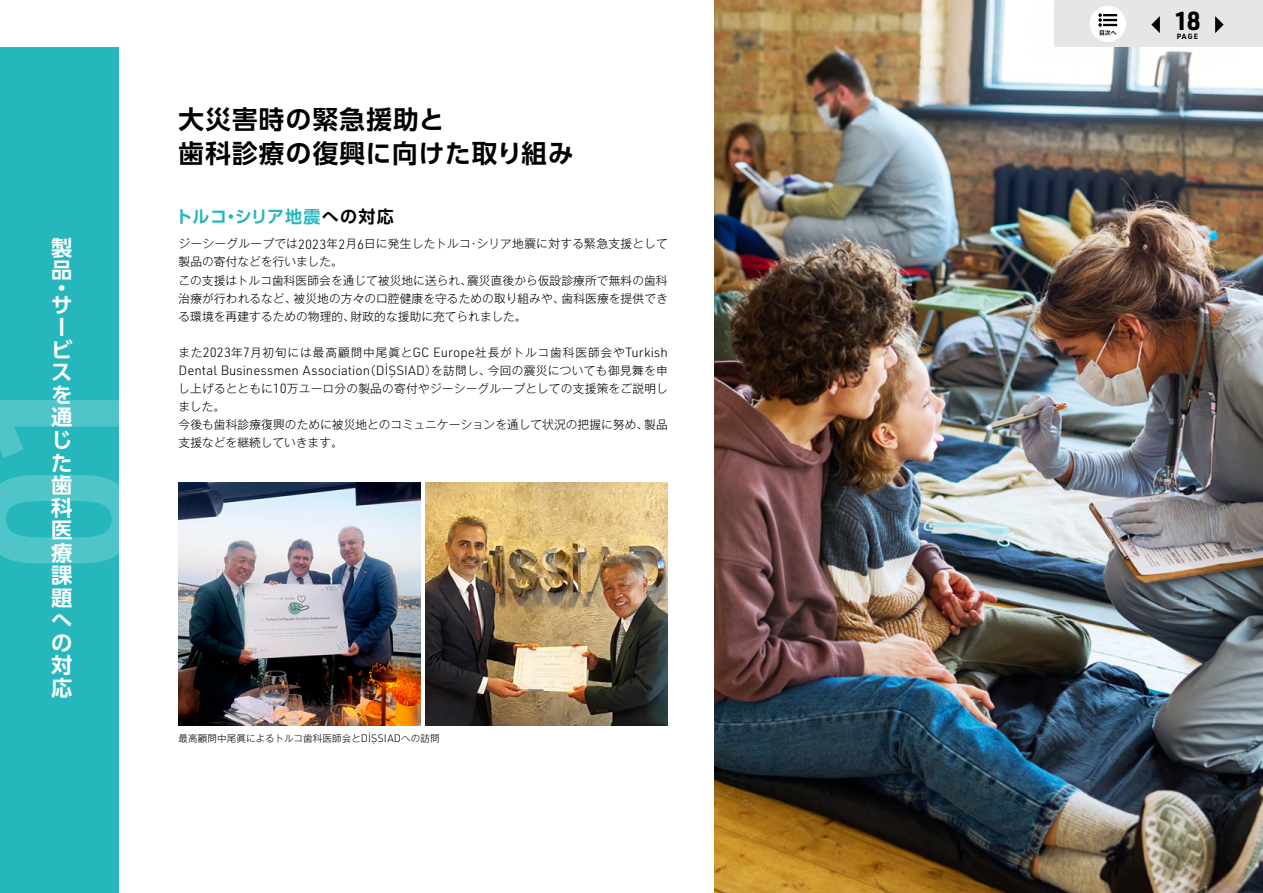
<style>
.page{position:relative;width:1263px;height:893px;background:#fff}
.page>*{position:absolute;margin:0;border:0;box-sizing:border-box;transform-origin:0 0}
.t1{font:600 201.9px "URWDIN";color:#fff}
.t2{font:700 25.5px/34px "UD Shin Go Pr 6 De";letter-spacing:.05em;color:#000}
.t3{font:700 25.5px "URWDIN";color:#000}
.t4{font:700 21.3px/22.5px "UD Shin Go Pr 6 De";color:#fff}
.t5{font:700 16.95px "UD Shin Go Pr 6 De";letter-spacing:.065em;color:#26b7bc}
.t6{font:300 13.05px "URWDIN";letter-spacing:.005em;color:#000}
.t7{font:300 11.7px/18px "Gothic MB101 Pr 6";letter-spacing:.01em;color:#000}
.t8{font:300 11.7px "Gothic MB101 Pr 6";letter-spacing:.075em;color:#000}
.t9{font:300 9.6px "Gothic MB101 Pr 6";letter-spacing:.005em;color:#000}
.t10{font:700 7.5px "URWDIN";color:#000}
.t11{font:700 5.85px "Gothic MB101 Pr 6 De";color:#000}
.s1{color:#000}
.s2{font-family:"URWDIN";font-size:13.05px}
.s3{font-family:"Gothic MB101 Pr 6";font-size:11.7px}
.s4{font-family:"URWDIN";font-size:10.65px}
</style>
<div class="page">
<img style="left:714px;top:0;width:549px;height:893px">
<img style="left:425px;top:483px;width:243px;height:242px">
<img style="left:179px;top:483px;width:242px;height:242px">
<div style="left:0;top:47px;width:119px;height:846px;background:#26b7bc"></div>
<div style="left:1054px;top:0;width:209px;height:47px;background:#e6e6e6"></div>
<div style="left:1090px;top:6px;width:36px;height:36px;background:#fff;border-radius:50%"></div>
<svg style="left:1098px;top:13px;width:19px;height:14px"></svg>
<svg style="left:1215px;top:16px;width:9px;height:17px"></svg>
<svg style="left:1151px;top:16px;width:9px;height:17px"></svg>
<h3 class="t4" style="left:51px;top:236px;width:22px">製品</h3>
<h3 class="t4" style="left:51px;top:278px;width:21px;line-height:17.2px">・サ</h3>
<h3 class="t4" style="left:51px;top:315px;width:23px">ービスを通じた歯科医療課題への対応</h3>
<h1 class="t1" style="left:-78px;top:574px;width:214px;rotate:-90deg">01</h1>
<h2 class="t2" style="left:179px;top:101px;width:397px">大災害時の緊急援助と<br>歯科診療の復興に向けた取り組み</h2>
<h3 class="t5" style="left:175px;top:203px;width:220px">トルコ・シリア地震<span class="s1">への対応</span></h3>
<p class="t7" style="left:178px;top:234px;width:491px">ジーシーグループでは<span class="s2">2023</span>年<span class="s2">2</span>月<span class="s2">6</span>日に発生したトルコ・シリア地震に対する緊急支援として製品の寄付などを行いました。<br>この支援はトルコ歯科医師会を通じて被災地に送られ、震災直後から仮設診療所で無料の歯科治療が行われるなど、被災地の方々の口腔健康を守るための取り組みや、歯科医療を提供できる環境を再建するための物理的、財政的な援助に充てられました。</p>
<p class="t8" style="left:178px;top:343px;width:491px">また<span class="s2">2023</span>年<span class="s2">7</span>月初旬には最高顧問中尾眞と<span class="s2">GC Europe</span>社長がトルコ歯科医師会や<span class="s2">Turkish</span></p>
<p class="t6" style="left:178px;top:362px;width:491px">Dental Businessmen Association<span class="s3">（</span>DİŞSIAD<span class="s3">）を訪問し、今回の震災についても御見舞を申</span></p>
<p class="t7" style="left:178px;top:379px;width:491px">し上げるとともに<span class="s2">10</span>万ユーロ分の製品の寄付やジーシーグループとしての支援策をご説明しました。<br>今後も歯科診療復興のために被災地とのコミュニケーションを通して状況の把握に努め、製品支援などを継続していきます。</p>
<p class="t9" style="left:179px;top:730px;width:263px">最高顧問中尾眞によるトルコ歯科医師会と<span class="s4">DİŞSIAD</span>への訪問</p>
<p class="t11" style="left:1099px;top:28px;width:19px">目次へ</p>
<h2 class="t3" style="left:1174px;top:3px;width:28px">18</h2>
<p class="t10" style="left:1177px;top:31px;width:23px">PAGE</p>
</div>
